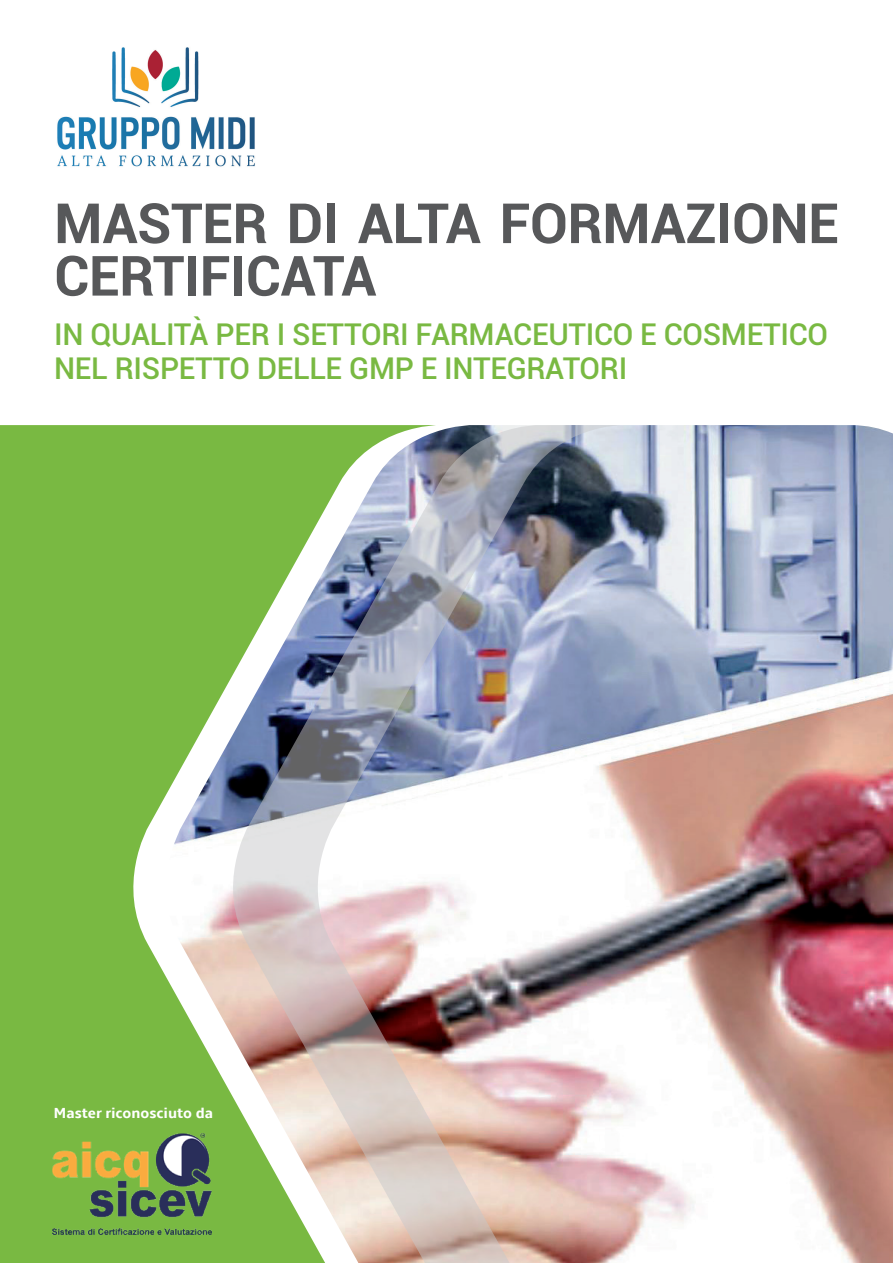
<style>
.page{position:relative;width:893px;height:1263px;background:#fff}
.page>*{position:absolute;margin:0;border:0;box-sizing:border-box;transform-origin:0 0}
.t1{font:700 55.5px/52.5px "Roboto";letter-spacing:-.01em;color:#57585a}
.t2{font:500 30px/34.5px "Roboto";letter-spacing:-.01em;color:#79b942}
.t3{font:700 15px "Amble";color:#fff}
</style>
<div class="page">
<div style="left:0;top:425px;width:165px;height:838px;background:#79b942"></div>
<img style="left:165px;top:425px;width:728px;height:838px">
<img style="left:232px;top:425px;width:391px;height:838px">
<img style="left:53px;top:1133px;width:159px;height:101px">
<img style="left:57px;top:47px;width:198px;height:120px">
<h1 class="t1" style="left:54px;top:195px;width:786px">MASTER DI ALTA FORMAZIONE<br>CERTIFICATA</h1>
<p class="t2" style="left:54px;top:315px;width:775px">IN QUALITÀ PER I SETTORI FARMACEUTICO E COSMETICO<br>NEL RISPETTO DELLE GMP E INTEGRATORI</p>
<p class="t3" style="left:54px;top:1104px;width:161px">Master riconosciuto da</p>
</div>
